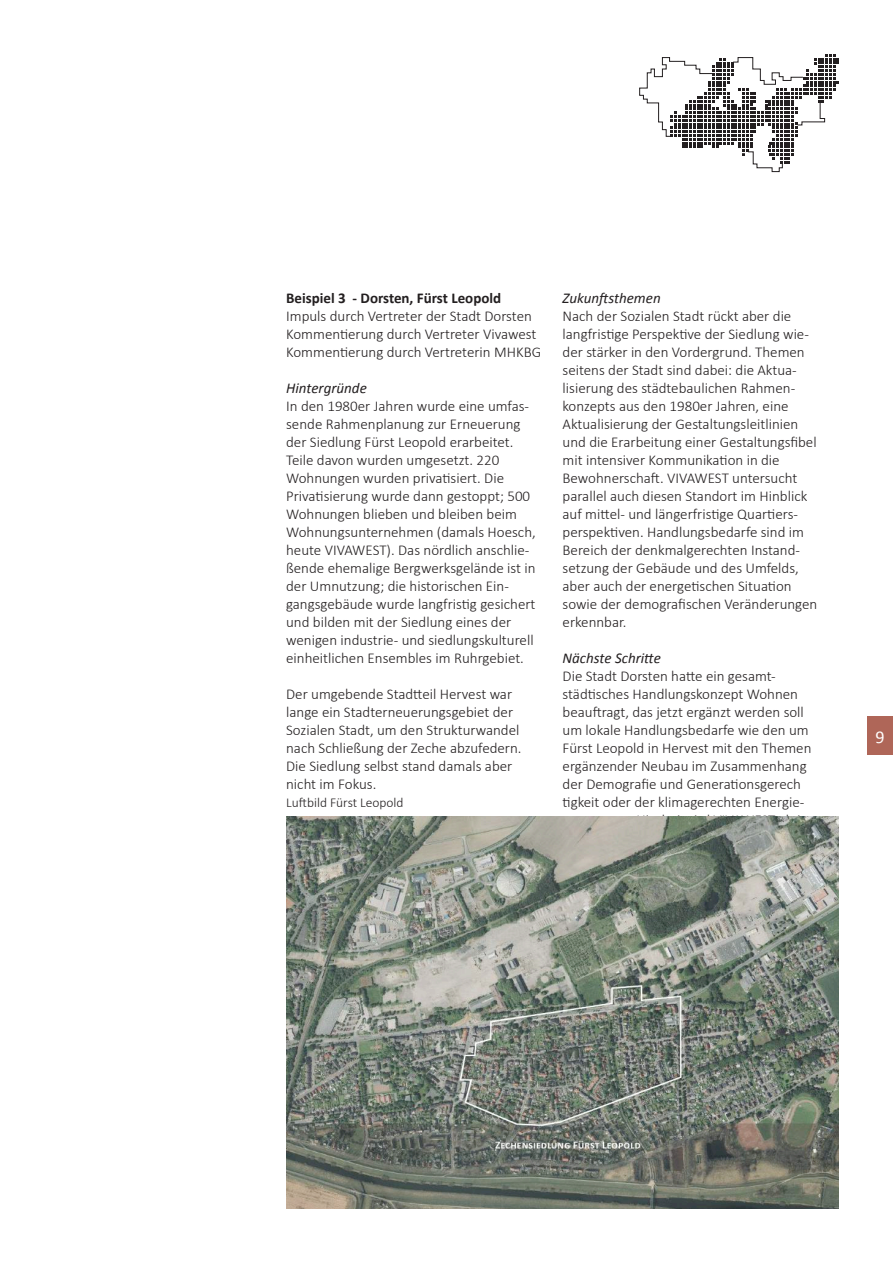
<style>
.page{position:relative;width:893px;height:1263px;background:#fff}
.page>*{position:absolute;margin:0;border:0;box-sizing:border-box;transform-origin:0 0}
.t1{font:18px "Calibri";color:#fff}
.t2{font:300 15px/18px "Calibri";color:#231f20}
.t3{font:italic 15px "Calibri";color:#231f20}
.t4{font:700 15px "Calibri";color:#231f20}
.t5{font:300 13.5px "Calibri";color:#231f20}
</style>
<div class="page">
<div style="left:867px;top:717px;width:26px;height:38px;background:#af6658"></div>
<svg style="left:639px;top:54px;width:200px;height:118px"></svg>
<img style="left:286px;top:816px;width:553px;height:393px">
<p class="t4" style="left:286px;top:288px;width:217px">Beispiel 3 - Dorsten, Fürst Leopold</p>
<p class="t2" style="left:286px;top:306px;width:256px">Impuls durch Vertreter der Stadt Dorsten<br>Kommentierung durch Vertreter Vivawest<br>Kommentierung durch Vertreterin MHKBG</p>
<p class="t3" style="left:286px;top:378px;width:82px">Hintergründe</p>
<p class="t2" style="left:286px;top:396px;width:251px">In den 1980er Jahren wurde eine umfas&shy;sende Rahmenplanung zur Erneuerung der Siedlung Fürst Leopold erarbeitet.<br>Teile davon wurden umgesetzt. 220<br>Wohnungen wurden privatisiert. Die Privatisierung wurde dann gestoppt; 500<br>Wohnungen blieben und bleiben beim Wohnungsunternehmen (damals Hoesch, heute VIVAWEST). Das nördlich anschlie&shy;ßende ehemalige Bergwerksgelände ist in der Umnutzung; die historischen Ein&shy;gangsgebäude wurde langfristig gesichert und bilden mit der Siedlung eines der wenigen industrie- und siedlungskulturell einheitlichen Ensembles im Ruhrgebiet.</p>
<p class="t2" style="left:286px;top:684px;width:237px">Der umgebende Stadtteil Hervest war lange ein Stadterneuerungsgebiet der Sozialen Stadt, um den Strukturwandel nach Schließung der Zeche abzufedern.<br>Die Siedlung selbst stand damals aber nicht im Fokus.</p>
<p class="t5" style="left:286px;top:794px;width:119px">Luftbild Fürst Leopold</p>
<p class="t3" style="left:563px;top:288px;width:100px">Zukunftsthemen</p>
<p class="t2" style="left:563px;top:306px;width:256px">Nach der Sozialen Stadt rückt aber die langfristige Perspektive der Siedlung wie&shy;der stärker in den Vordergrund. Themen seitens der Stadt sind dabei: die Aktua&shy;lisierung des städtebaulichen Rahmen&shy;konzepts aus den 1980er Jahren, eine Aktualisierung der Gestaltungsleitlinien und die Erarbeitung einer Gestaltungsfibel mit intensiver Kommunikation in die Bewohnerschaft. VIVAWEST untersucht parallel auch diesen Standort im Hinblick auf mittel- und längerfristige Quartiers&shy;perspektiven. Handlungsbedarfe sind im Bereich der denkmalgerechten Instand&shy;setzung der Gebäude und des Umfelds, aber auch der energetischen Situation sowie der demografischen Veränderungen erkennbar.</p>
<p class="t3" style="left:563px;top:648px;width:100px">Nächste Schritte</p>
<p class="t2" style="left:563px;top:666px;width:250px">Die Stadt Dorsten hatte ein gesamt&shy;städtisches Handlungskonzept Wohnen beauftragt, das jetzt ergänzt werden soll um lokale Handlungsbedarfe wie den um Fürst Leopold in Hervest mit den Themen ergänzender Neubau im Zusammenhang der Demografie und Generationsgerech tigkeit oder der klimagerechten Energie-</p>
<p class="t1" style="left:875px;top:725px;width:11px">9</p>
</div>
